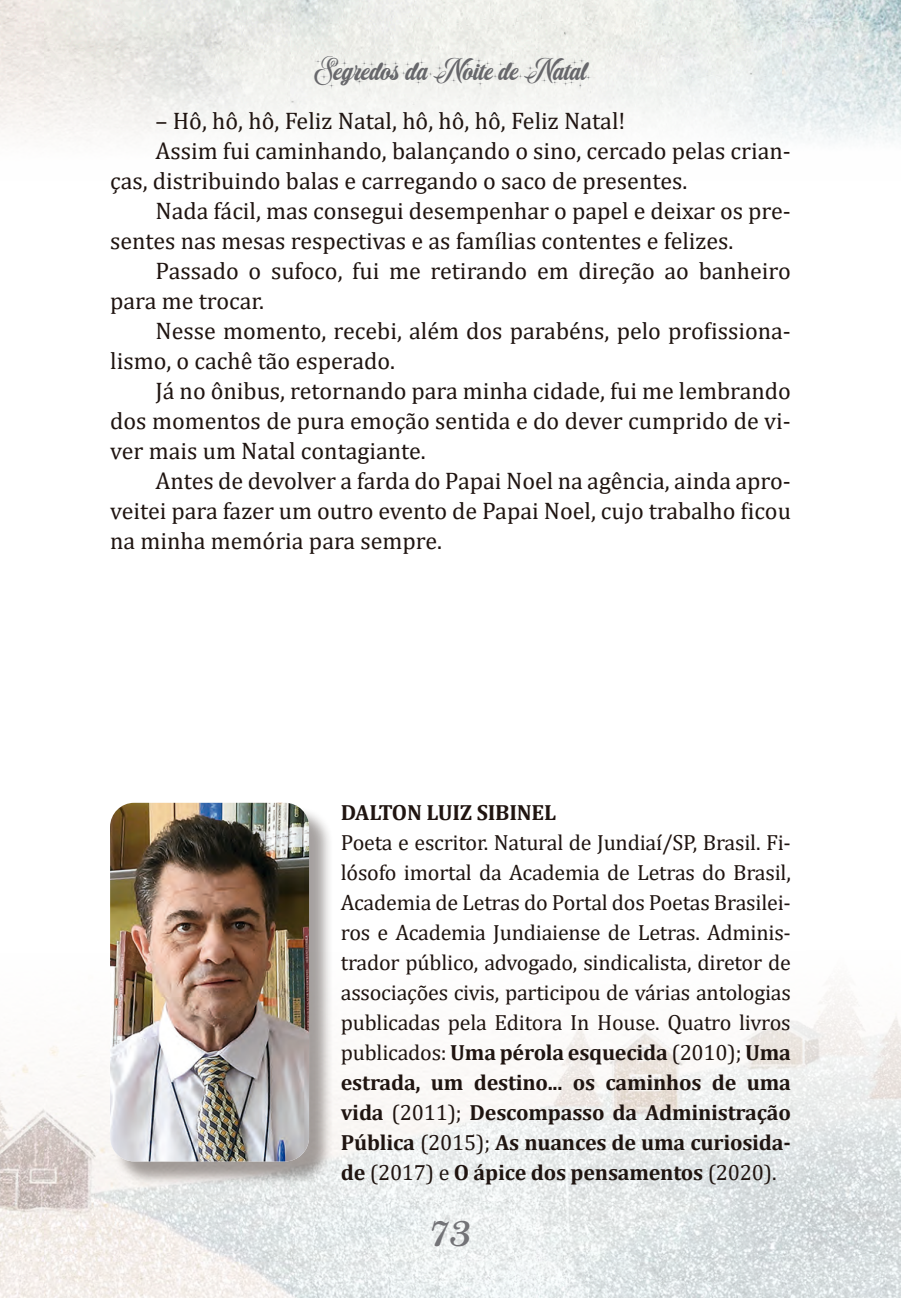
<style>
.page{position:relative;width:901px;height:1298px;background:#fff}
.page>*{position:absolute;margin:0;border:0;box-sizing:border-box;transform-origin:0 0}
.t1{font:40px "Adage Script JF";color:#737377}
.t2{font:30px "Christmas Sparkle PERSONALUSE";color:#67676b}
.CORPO_DO_TEXTO{font:24px/30px "Cambria";color:#1f1410}
.BIOGRAFIAS{font:22px/30px "Cambria";letter-spacing:-.01em;color:#1f1410;text-align:justify}
.BIOGRAFIAS-2{font:700 22px "Cambria";letter-spacing:-.01em;color:#1f1410}
.s1{font-weight:700}
</style>
<div class="page">
<img style="left:0;top:0;width:900px;height:142px">
<img style="left:0;top:986px;width:900px;height:311px">
<div style="left:113px;top:805px;width:221px;height:380px;background:#1f1410;opacity:.4"></div>
<img style="left:110px;top:802px;width:199px;height:359px">
<p class="t2" style="left:314px;top:50px;width:273px">Segredos da Noite de Natal</p>
<p class="CORPO_DO_TEXTO" style="left:155px;top:105px;width:471px">– Hô, hô, hô, Feliz Natal, hô, hô, hô, Feliz Natal!</p>
<p class="CORPO_DO_TEXTO" style="left:110px;top:135px;width:682px;text-indent:45px">Assim fui caminhando, balançando o sino, cercado pelas crian&shy;ças, distribuindo balas e carregando o saco de presentes.</p>
<p class="CORPO_DO_TEXTO" style="left:110px;top:195px;width:682px;text-indent:45px">Nada fácil, mas consegui desempenhar o papel e deixar os pre&shy;sentes nas mesas respectivas e as famílias contentes e felizes.</p>
<p class="CORPO_DO_TEXTO" style="left:110px;top:255px;width:682px;text-indent:45px">Passado o sufoco, fui me retirando em direção ao banheiro para me trocar.</p>
<p class="CORPO_DO_TEXTO" style="left:110px;top:315px;width:682px;text-indent:45px">Nesse momento, recebi, além dos parabéns, pelo profissiona&shy;lismo, o cachê tão esperado.</p>
<p class="CORPO_DO_TEXTO" style="left:110px;top:375px;width:682px;text-align:justify;text-indent:45px">Já no ônibus, retornando para minha cidade, fui me lembrando dos momentos de pura emoção sentida e do dever cumprido de vi&shy;ver mais um Natal contagiante.</p>
<p class="CORPO_DO_TEXTO" style="left:110px;top:465px;width:682px;text-align:justify;text-indent:45px">Antes de devolver a farda do Papai Noel na agência, ainda apro&shy;veitei para fazer um outro evento de Papai Noel, cujo trabalho ficou na minha memória para sempre.</p>
<p class="BIOGRAFIAS-2" style="left:341px;top:796px;width:217px">DALTON LUIZ SIBINEL</p>
<p class="BIOGRAFIAS" style="left:341px;top:827px;width:451px">Poeta e escritor. Natural de Jundiaí/SP, Brasil. Fi&shy;lósofo imortal da Academia de Letras do Brasil, Academia de Letras do Portal dos Poetas Brasilei&shy;ros e Academia Jundiaiense de Letras. Adminis&shy;trador público, advogado, sindicalista, diretor de associações civis, participou de várias antologias publicadas pela Editora In House. Quatro livros publicados: <span class="s1">Uma pérola esquecida</span> (2010); <span class="s1">Uma estrada, um destino... os caminhos de uma vida</span> (2011); <span class="s1">Descompasso da Administração Pública</span> (2015); <span class="s1">As nuances de uma curiosida&shy;de</span> (2017) e <span class="s1">O ápice dos pensamentos</span> (2020).</p>
<h1 class="t1" style="left:429px;top:1205px;width:44px">73</h1>
</div>
